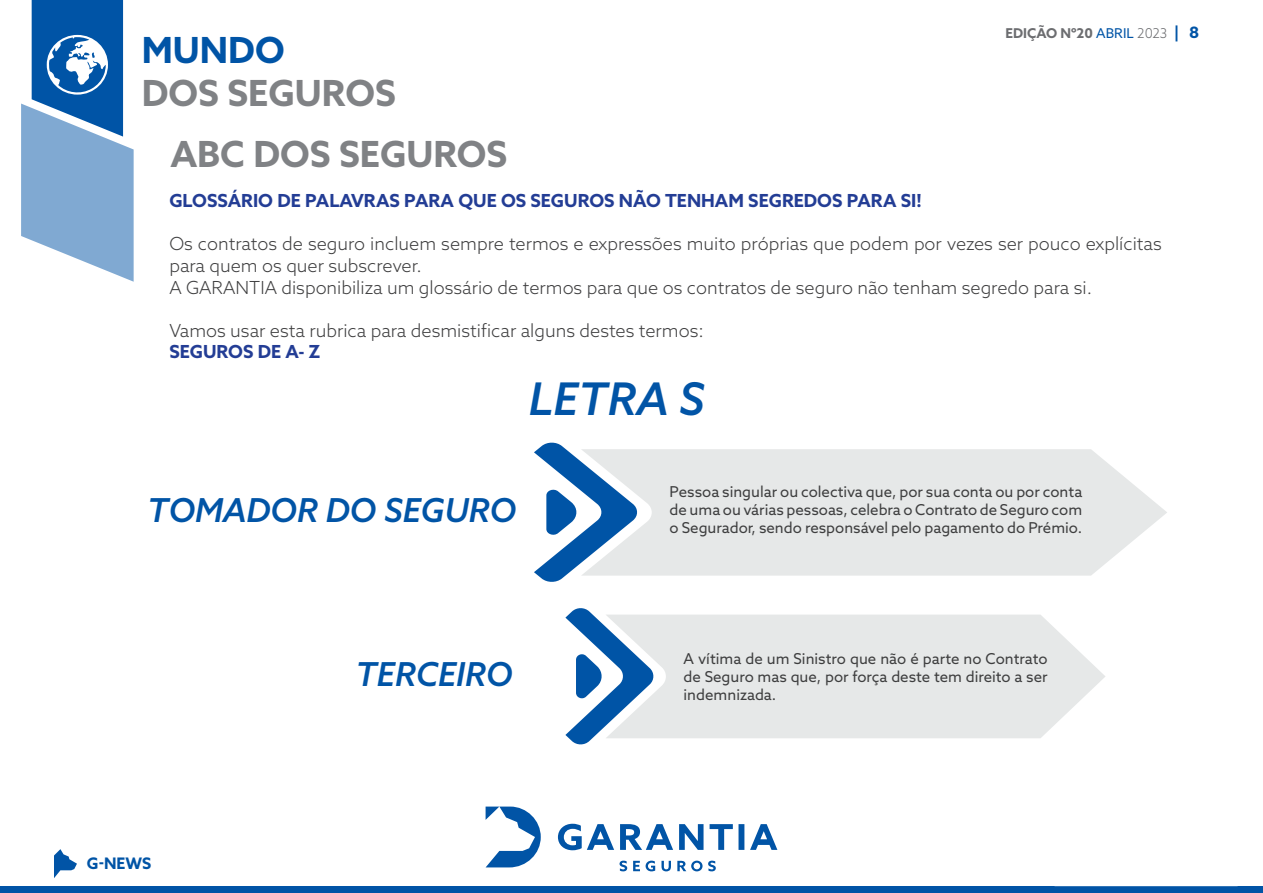
<style>
.page{position:relative;width:1263px;height:893px;background:#fff}
.page>*{position:absolute;margin:0;border:0;box-sizing:border-box;transform-origin:0 0}
.t1{font:italic 500 45px "Azo Sans";color:#0154a6}
.t2{font:700 36px "Azo Sans";color:#808285}
.t3{font:700 36px "Azo Sans";color:#0054a6}
.t4{font:italic 500 33px "Azo Sans";color:#0154a6}
.t5{font:300 18px/21.6px "Azo Sans";color:#3e3e3f}
.t6{font:700 18px "Azo Sans";color:#233d95}
.t7{font:700 15.9px "Azo Sans";color:#0054a6}
.t8{font:15px/18px "Azo Sans";color:#3e3e3f}
.t9{font:700 13.5px "Azo Sans";color:#6c6d70}
.s1{font-weight:400;color:#0054a6}
.s2{font-weight:300}
.s3{font-size:15.75px;color:#0054a6}
</style>
<div class="page">
<div style="left:0;top:886px;width:1263px;height:7px;background:#0154a6"></div>
<svg style="left:54px;top:849px;width:23px;height:29px"></svg>
<svg style="left:21px;top:0;width:113px;height:282px"></svg>
<svg style="left:486px;top:807px;width:291px;height:64px"></svg>
<svg style="left:534px;top:442px;width:47px;height:140px"></svg>
<svg style="left:581px;top:449px;width:586px;height:127px;fill:#e6e8e8"></svg>
<svg style="left:565px;top:608px;width:89px;height:137px"></svg>
<svg style="left:605px;top:615px;width:500px;height:123px;fill:#e6e8e8"></svg>
<p class="t3" style="left:142px;top:26px;width:144px">MUNDO</p>
<p class="t2" style="left:142px;top:69px;width:255px">DOS SEGUROS</p>
<p class="t2" style="left:170px;top:130px;width:338px">ABC DOS SEGUROS</p>
<p class="t9" style="left:1005px;top:24px;width:195px">EDIÇÃO Nº20 <span class="s1">ABRIL</span> <span class="s2">2023</span> <span class="s3">| 8</span></p>
<p class="t6" style="left:169px;top:189px;width:754px">GLOSSÁRIO DE PALAVRAS PARA QUE OS SEGUROS NÃO TENHAM SEGREDOS PARA SI!</p>
<p class="t5" style="left:169px;top:233px;width:994px">Os contratos de seguro incluem sempre termos e expressões muito próprias que podem por vezes ser pouco explícitas para quem os quer subscrever.</p>
<p class="t5" style="left:169px;top:276px;width:924px">A GARANTIA disponibiliza um glossário de termos para que os contratos de seguro não tenham segredo para si.</p>
<p class="t5" style="left:169px;top:319px;width:536px">Vamos usar esta rubrica para desmistificar alguns destes termos:</p>
<p class="t6" style="left:169px;top:340px;width:153px">SEGUROS DE A- Z</p>
<p class="t1" style="left:529px;top:369px;width:177px">LETRA S</p>
<p class="t4" style="left:147px;top:489px;width:370px">TOMADOR DO SEGURO</p>
<p class="t8" style="left:670px;top:482px;width:414px">Pessoa singular ou colectiva que, por sua conta ou por conta de uma ou várias pessoas, celebra o Contrato de Seguro com</p>
<p class="t8" style="left:670px;top:518px;width:414px">o Segurador, sendo responsável pelo pagamento do Prémio.</p>
<p class="t4" style="left:355px;top:652px;width:159px">TERCEIRO</p>
<p class="t8" style="left:684px;top:650px;width:366px;text-align:justify">A vítima de um Sinistro que não é parte no Contrato de Seguro mas que, por força deste tem direito a ser indemnizada.</p>
<p class="t7" style="left:87px;top:852px;width:66px">G-NEWS</p>
</div>
